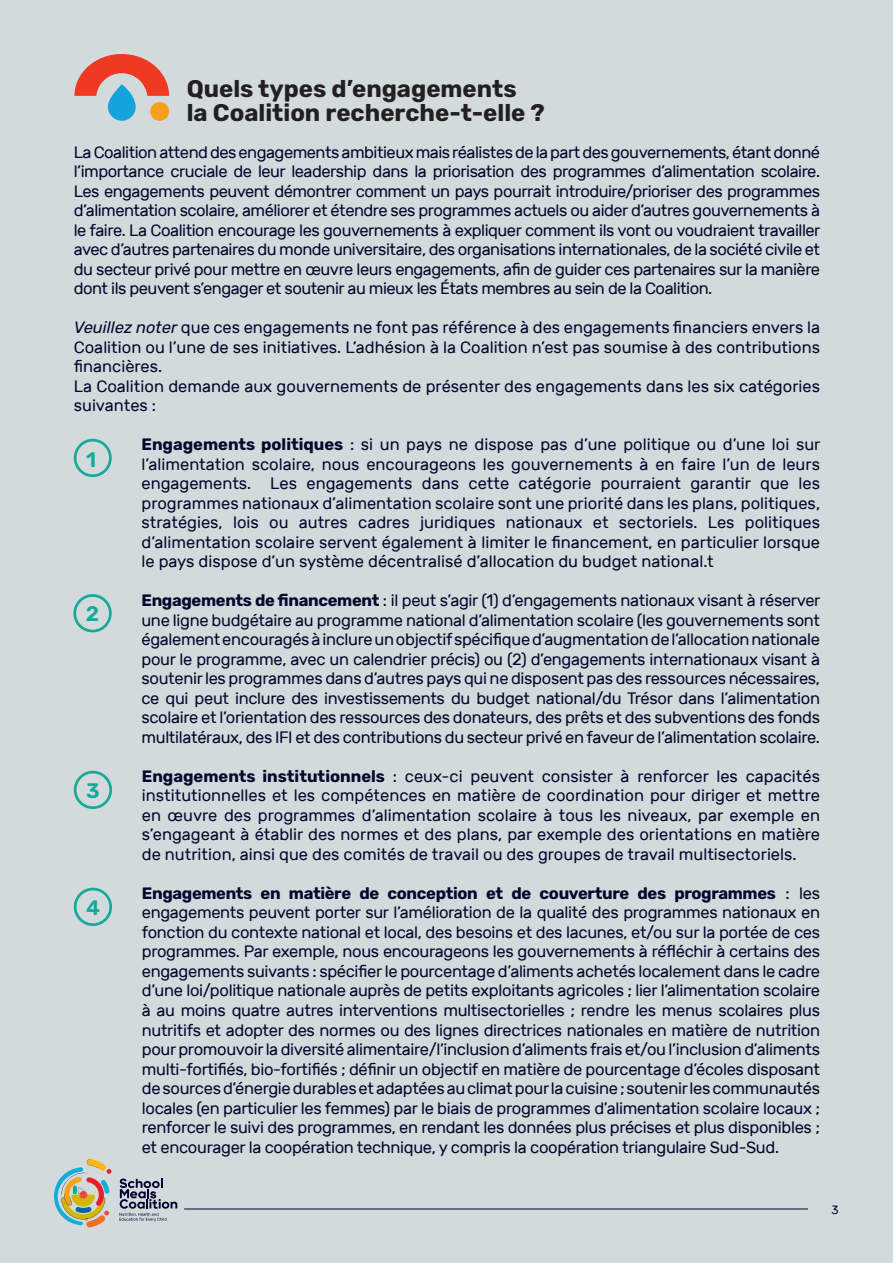
<style>
.page{position:relative;width:893px;height:1263px;background:#d2dadc}
.page>*{position:absolute;margin:0;border:0;box-sizing:border-box;transform-origin:0 0}
.t1{font:700 24px/24px "Rubik";color:#231f20}
.t2{font:600 21px "Rubik";color:#15a999}
.t3{font:16.5px/19.5px "Rubik";color:#03082d;text-align:justify}
.t4{font:12px "Rubik";color:#03082d}
.s1{font-style:italic}
.s2{font-weight:700}
</style>
<div class="page">
<svg style="left:119px;top:1178px;width:58px;height:43px"></svg>
<svg style="left:54px;top:1159px;width:57px;height:69px"></svg>
<hr style="left:184px;top:1209px;width:624px;height:1px;background:#09012f">
<svg style="left:74px;top:54px;width:95px;height:67px"></svg>
<svg style="left:73px;top:594px;width:39px;height:38px"></svg>
<svg style="left:73px;top:770px;width:39px;height:39px"></svg>
<svg style="left:73px;top:887px;width:39px;height:39px"></svg>
<svg style="left:73px;top:438px;width:39px;height:39px"></svg>
<h1 class="t1" style="left:187px;top:77px;width:360px">Quels types d’engagements<br>la Coalition recherche-t-elle ?</h1>
<p class="t3" style="left:74px;top:143px;width:748px">La Coalition attend des engagements ambitieux mais réalistes de la part des gouvernements, étant donné l’importance cruciale de leur leadership dans la priorisation des programmes d’alimentation scolaire.<br>Les engagements peuvent démontrer comment un pays pourrait introduire/prioriser des programmes d’alimentation scolaire, améliorer et étendre ses programmes actuels ou aider d’autres gouvernements à le faire. La Coalition encourage les gouvernements à expliquer comment ils vont ou voudraient travailler avec d’autres partenaires du monde universitaire, des organisations internationales, de la société civile et du secteur privé pour mettre en œuvre leurs engagements, afin de guider ces partenaires sur la manière dont ils peuvent s’engager et soutenir au mieux les États membres au sein de la Coalition.</p>
<p class="t3" style="left:74px;top:318px;width:748px;text-align:left"><span class="s1">Veuillez noter</span> que ces engagements ne font pas référence à des engagements financiers envers la Coalition ou l’une de ses initiatives. L’adhésion à la Coalition n’est pas soumise à des contributions financières.<br>La Coalition demande aux gouvernements de présenter des engagements dans les six catégories suivantes :</p>
<p class="t3" style="left:141px;top:435px;width:680px"><span class="s2">Engagements politiques</span> : si un pays ne dispose pas d’une politique ou d’une loi sur l’alimentation scolaire, nous encourageons les gouvernements à en faire l’un de leurs engagements. Les engagements dans cette catégorie pourraient garantir que les programmes nationaux d’alimentation scolaire sont une priorité dans les plans, politiques, stratégies, lois ou autres cadres juridiques nationaux et sectoriels. Les politiques d’alimentation scolaire servent également à limiter le financement, en particulier lorsque le pays dispose d’un système décentralisé d’allocation du budget national.t</p>
<p class="t3" style="left:141px;top:591px;width:680px"><span class="s2">Engagements de financement</span> : il peut s’agir (1) d’engagements nationaux visant à réserver une ligne budgétaire au programme national d’alimentation scolaire (les gouvernements sont également encouragés à inclure un objectif spécifique d’augmentation de l’allocation nationale pour le programme, avec un calendrier précis) ou (2) d’engagements internationaux visant à soutenir les programmes dans d’autres pays qui ne disposent pas des ressources nécessaires, ce qui peut inclure des investissements du budget national/du Trésor dans l’alimentation scolaire et l’orientation des ressources des donateurs, des prêts et des subventions des fonds multilatéraux, des IFI et des contributions du secteur privé en faveur de l’alimentation scolaire.</p>
<p class="t3" style="left:142px;top:767px;width:680px"><span class="s2">Engagements institutionnels</span> : ceux-ci peuvent consister à renforcer les capacités institutionnelles et les compétences en matière de coordination pour diriger et mettre en œuvre des programmes d’alimentation scolaire à tous les niveaux, par exemple en s’engageant à établir des normes et des plans, par exemple des orientations en matière de nutrition, ainsi que des comités de travail ou des groupes de travail multisectoriels.</p>
<p class="t3" style="left:142px;top:884px;width:680px"><span class="s2">Engagements en matière de conception et de couverture des programmes</span> : les engagements peuvent porter sur l’amélioration de la qualité des programmes nationaux en fonction du contexte national et local, des besoins et des lacunes, et/ou sur la portée de ces programmes. Par exemple, nous encourageons les gouvernements à réfléchir à certains des engagements suivants : spécifier le pourcentage d’aliments achetés localement dans le cadre d’une loi/politique nationale auprès de petits exploitants agricoles ; lier l’alimentation scolaire à au moins quatre autres interventions multisectorielles ; rendre les menus scolaires plus nutritifs et adopter des normes ou des lignes directrices nationales en matière de nutrition pour promouvoir la diversité alimentaire/l’inclusion d’aliments frais et/ou l’inclusion d’aliments multi-fortifiés, bio-fortifiés ; définir un objectif en matière de pourcentage d’écoles disposant de sources d’énergie durables et adaptées au climat pour la cuisine ; soutenir les communautés locales (en particulier les femmes) par le biais de programmes d’alimentation scolaire locaux ; renforcer le suivi des programmes, en rendant les données plus précises et plus disponibles ; et encourager la coopération technique, y compris la coopération triangulaire Sud-Sud.</p>
<p class="t2" style="left:86px;top:447px;width:12px">1</p>
<p class="t2" style="left:86px;top:602px;width:15px">2</p>
<p class="t2" style="left:86px;top:778px;width:15px">3</p>
<p class="t2" style="left:86px;top:895px;width:16px">4</p>
<p class="t4" style="left:831px;top:1203px;width:9px">3</p>
</div>
